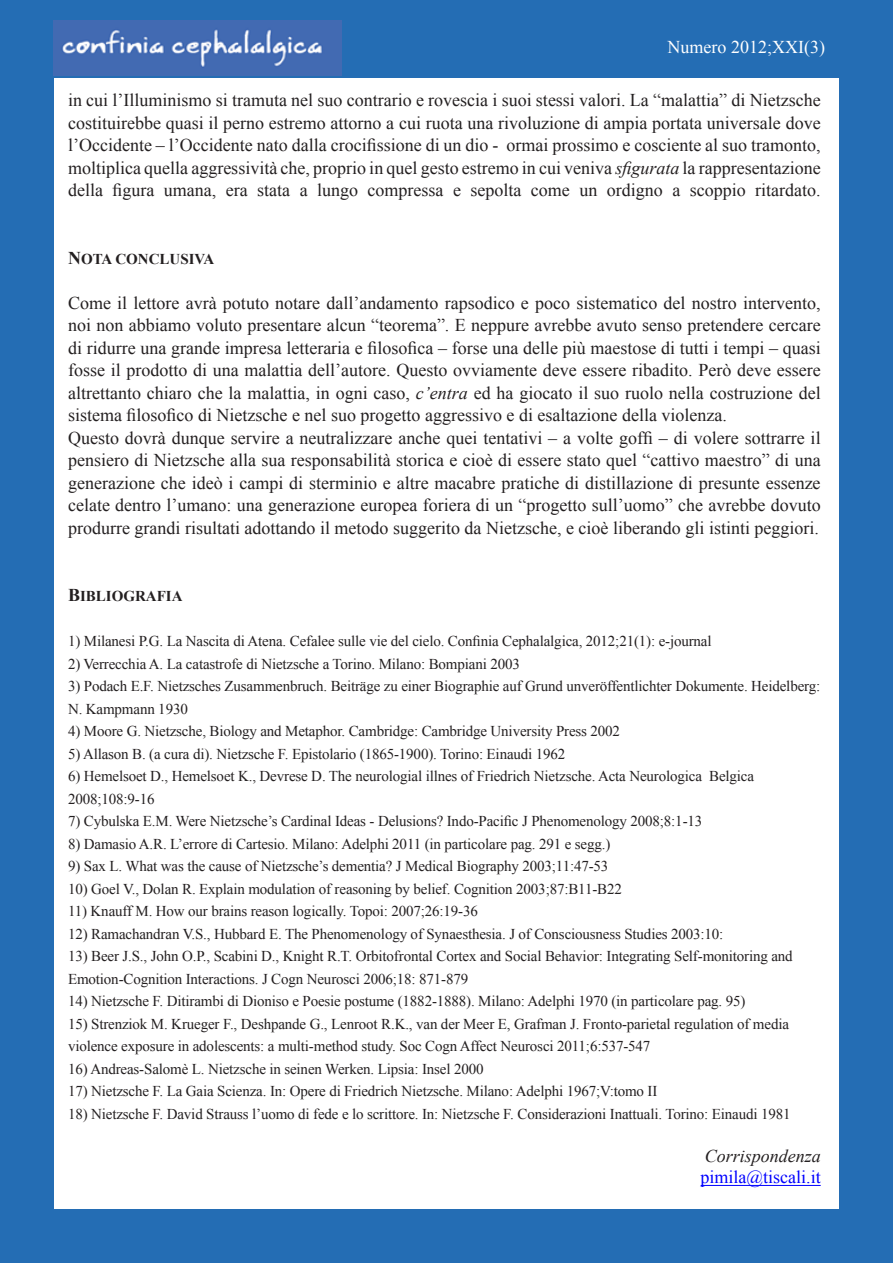
<style>
.page{position:relative;width:893px;height:1263px;background:#246db4}
.page>*{position:absolute;margin:0;border:0;box-sizing:border-box;transform-origin:0 0}
.t1{font:18px/22.5px "Times New Roman";color:#231f20;text-align:justify}
.t2{font:18px "Times New Roman";color:#fff}
.t3{font:18px "Times New Roman";color:#00f}
.t4{font:italic 18px "Times New Roman";color:#231f20}
.t5{font:15px/22.5px "Times New Roman";letter-spacing:-.01em;color:#231f20}
.t6{font:700 15px "Times New Roman";color:#231f20}
.s1{font-style:italic}
.s2{font-size:18px}
</style>
<div class="page">
<img style="left:54px;top:20px;width:288px;height:55px">
<div style="left:54px;top:79px;width:785px;height:1130px;background:#fff"></div>
<hr style="left:701px;top:1185px;width:120px;height:1px;background:#00f">
<p class="t2" style="left:668px;top:35px;width:159px">Numero 2012;XXI(3)</p>
<p class="t1" style="left:68px;top:88px;width:754px">in cui l’Illuminismo si tramuta nel suo contrario e rovescia i suoi stessi valori. La “malattia” di Nietzsche costituirebbe quasi il perno estremo attorno a cui ruota una rivoluzione di ampia portata universale dove l’Occidente – l’Occidente nato dalla crocifissione di un dio - ormai prossimo e cosciente al suo tramonto, moltiplica quella aggressività che, proprio in quel gesto estremo in cui veniva <span class="s1">sfigurata</span> la rappresentazione della figura umana, era stata a lungo compressa e sepolta come un ordigno a scoppio ritardato.</p>
<p class="t6" style="left:68px;top:248px;width:148px"><span class="s2">N</span>OTA CONCLUSIVA</p>
<p class="t1" style="left:68px;top:291px;width:754px;text-align:left">Come il lettore avrà potuto notare dall’andamento rapsodico e poco sistematico del nostro intervento, noi non abbiamo voluto presentare alcun “teorema”. E neppure avrebbe avuto senso pretendere cercare di ridurre una grande impresa letteraria e filosofica – forse una delle più maestose di tutti i tempi – quasi fosse il prodotto di una malattia dell’autore. Questo ovviamente deve essere ribadito. Però deve essere altrettanto chiaro che la malattia, in ogni caso, <span class="s1">c’entra</span> ed ha giocato il suo ruolo nella costruzione del sistema filosofico di Nietzsche e nel suo progetto aggressivo e di esaltazione della violenza.<br>Questo dovrà dunque servire a neutralizzare anche quei tentativi – a volte goffi – di volere sottrarre il pensiero di Nietzsche alla sua responsabilità storica e cioè di essere stato quel “cattivo maestro” di una generazione che ideò i campi di sterminio e altre macabre pratiche di distillazione di presunte essenze celate dentro l’umano: una generazione europea foriera di un “progetto sull’uomo” che avrebbe dovuto produrre grandi risultati adottando il metodo suggerito da Nietzsche, e cioè liberando gli istinti peggiori.</p>
<p class="t6" style="left:68px;top:586px;width:116px"><span class="s2">B</span>IBLIOGRAFIA</p>
<p class="t5" style="left:68px;top:630px;width:645px">1) Milanesi P.G. La Nascita di Atena. Cefalee sulle vie del cielo. Confinia Cephalalgica, 2012;21(1): e-journal</p>
<p class="t5" style="left:68px;top:652px;width:453px">2) Verrecchia A. La catastrofe di Nietzsche a Torino. Milano: Bompiani 2003</p>
<p class="t5" style="left:68px;top:675px;width:754px">3) Podach E.F. Nietzsches Zusammenbruch. Beiträge zu einer Biographie auf Grund unveröffentlichter Dokumente. Heidelberg:<br>N. Kampmann 1930</p>
<p class="t5" style="left:68px;top:720px;width:554px">4) Moore G. Nietzsche, Biology and Metaphor. Cambridge: Cambridge University Press 2002</p>
<p class="t5" style="left:68px;top:742px;width:499px">5) Allason B. (a cura di). Nietzsche F. Epistolario (1865-1900). Torino: Einaudi 1962</p>
<p class="t5" style="left:68px;top:765px;width:687px">6) Hemelsoet D., Hemelsoet K., Devrese D. The neurologial illnes of Friedrich Nietzsche. Acta Neurologica Belgica<br>2008;108:9-16</p>
<p class="t5" style="left:68px;top:810px;width:636px">7) Cybulska E.M. Were Nietzsche’s Cardinal Ideas - Delusions? Indo-Pacific J Phenomenology 2008;8:1-13</p>
<p class="t5" style="left:68px;top:832px;width:544px">8) Damasio A.R. L’errore di Cartesio. Milano: Adelphi 2011 (in particolare pag. 291 e segg.)</p>
<p class="t5" style="left:68px;top:855px;width:542px">9) Sax L. What was the cause of Nietzsche’s dementia? J Medical Biography 2003;11:47-53</p>
<p class="t5" style="left:68px;top:877px;width:555px">10) Goel V., Dolan R. Explain modulation of reasoning by belief. Cognition 2003;87:B11-B22</p>
<p class="t5" style="left:68px;top:900px;width:411px">11) Knauff M. How our brains reason logically. Topoi: 2007;26:19-36</p>
<p class="t5" style="left:68px;top:922px;width:657px">12) Ramachandran V.S., Hubbard E. The Phenomenology of Synaesthesia. J of Consciousness Studies 2003:10:</p>
<p class="t5" style="left:68px;top:945px;width:726px">13) Beer J.S., John O.P., Scabini D., Knight R.T. Orbitofrontal Cortex and Social Behavior: Integrating Self-monitoring and<br>Emotion-Cognition Interactions. J Cogn Neurosci 2006;18: 871-879</p>
<p class="t5" style="left:68px;top:990px;width:679px">14) Nietzsche F. Ditirambi di Dioniso e Poesie postume (1882-1888). Milano: Adelphi 1970 (in particolare pag. 95)</p>
<p class="t5" style="left:68px;top:1012px;width:722px">15) Strenziok M. Krueger F., Deshpande G., Lenroot R.K., van der Meer E, Grafman J. Fronto-parietal regulation of media violence exposure in adolescents: a multi-method study. Soc Cogn Affect Neurosci 2011;6:537-547</p>
<p class="t5" style="left:68px;top:1057px;width:417px">16) Andreas-Salomè L. Nietzsche in seinen Werken. Lipsia: Insel 2000</p>
<p class="t5" style="left:68px;top:1080px;width:591px">17) Nietzsche F. La Gaia Scienza. In: Opere di Friedrich Nietzsche. Milano: Adelphi 1967;V:tomo II</p>
<p class="t5" style="left:68px;top:1102px;width:724px">18) Nietzsche F. David Strauss l’uomo di fede e lo scrittore. In: Nietzsche F. Considerazioni Inattuali. Torino: Einaudi 1981</p>
<p class="t4" style="left:705px;top:1143px;width:118px">Corrispondenza</p>
<p class="t3" style="left:701px;top:1165px;width:122px">pimila@tiscali.it</p>
</div>
